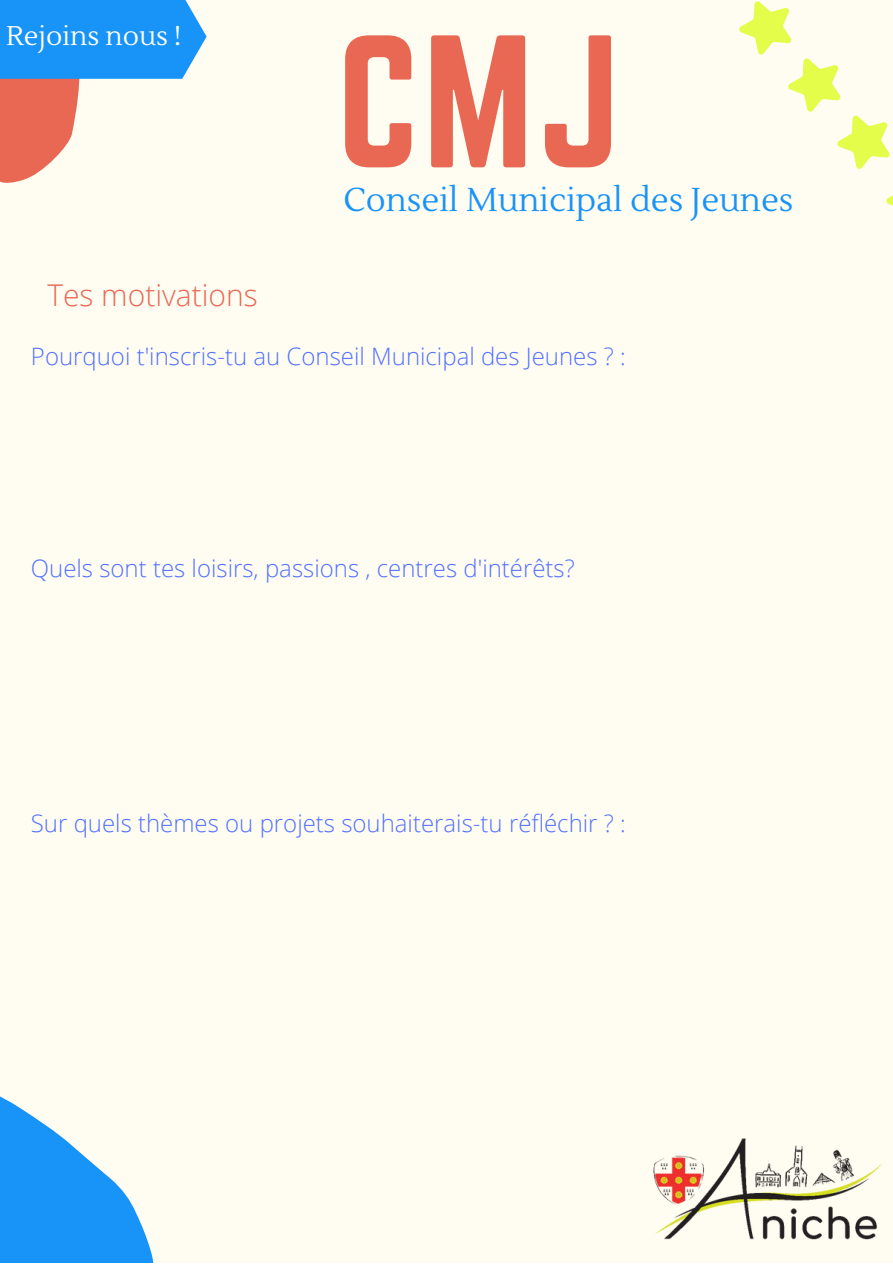
<style>
.page{position:relative;width:893px;height:1264px;background:#fff}
.page>*{position:absolute;margin:0;border:0;box-sizing:border-box;transform-origin:0 0}
.t1{font:164.85px "Norwester";color:#e96854}
.t2{font:33px "Lustria";color:#1893f8}
.t3{font:300 30px "Open Sans";color:#e96854}
.t4{font:27px "Lustria";color:#fff}
.t5{font:300 24px "Open Sans";color:#5271ff}
</style>
<div class="page">
<div style="left:0;top:0;width:892px;height:1262px;background:#fffcf2"></div>
<img style="left:653px;top:1138px;width:229px;height:102px">
<svg style="left:0;top:0;width:206px;height:183px"></svg>
<svg style="left:739px;top:1px;width:153px;height:204px"></svg>
<svg style="left:0;top:1096px;width:154px;height:166px;fill:#1893f8"></svg>
<p class="t4" style="left:6px;top:19px;width:177px">Rejoins nous !</p>
<p class="t1" style="left:337px;top:2px;width:284px">CMJ</p>
<p class="t3" style="left:47px;top:273px;width:212px">Tes motivations</p>
<p class="t2" style="left:343px;top:179px;width:451px">Conseil Municipal des Jeunes</p>
<p class="t5" style="left:31px;top:340px;width:596px">Pourquoi t'inscris-tu au Conseil Municipal des Jeunes ? :</p>
<p class="t5" style="left:31px;top:551px;width:545px">Quels sont tes loisirs, passions , centres d'intérêts?</p>
<p class="t5" style="left:31px;top:806px;width:596px">Sur quels thèmes ou projets souhaiterais-tu réfléchir ? :</p>
</div>
